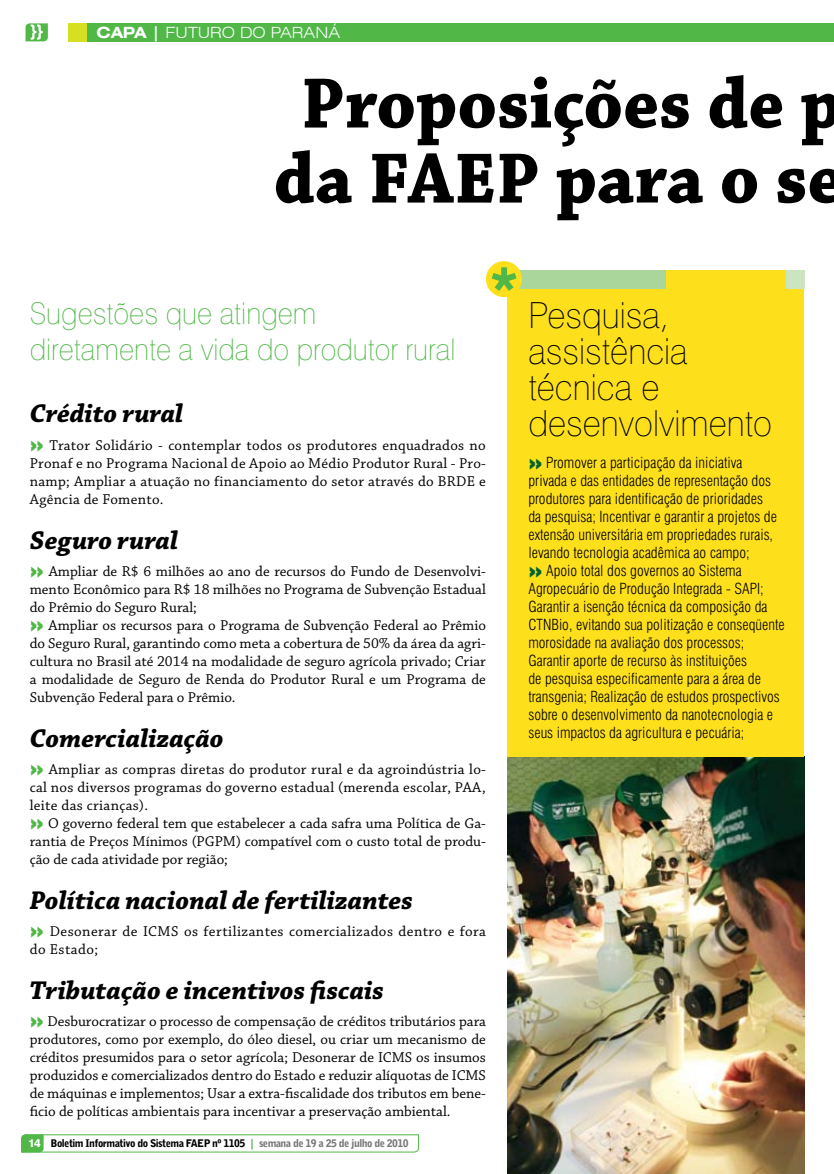
<style>
.page{position:relative;width:834px;height:1174px;background:#fff}
.page>*{position:absolute;margin:0;border:0;box-sizing:border-box;transform-origin:0 0}
.t1{font:700 75px/75px "Chaparral Pro";color:#000;scale:.96 1}
.t2{font:100 36px/36px "Swiss 721 BT";color:#000;scale:.96 1}
.t3{font:100 30px/36px "Swiss 721 BT";color:#51b848;scale:.96 1}
.t4{font:italic 700 27px "Chaparral Pro";color:#000}
.t5{font:300 expanded 15.45px "Swiss 721 BT";color:#fff}
.t6{font:700 expanded 15.45px "Swiss 721 BT";color:#fff}
.t7{font:15px/18px "Chaparral Pro";color:#000;text-align:justify}
.t8{font:300 condensed 15px/18px "Swiss 721 BT";color:#000}
.t9{font:15px/18px "Chaparral Pro";letter-spacing:.03em;color:#000}
.t10{font:900 10.5px "Bell Gothic BT";letter-spacing:-.05em;color:#000}
.s1{font-weight:700}
.s2{font-weight:900;font-stretch:expanded;font-size:21px;color:#006330}
.s3{font-family:"Swiss 721 BT";font-weight:900;font-stretch:expanded;font-size:21px;color:#51b848}
.s4{font-family:"Swiss 721 BT";font-weight:800;font-size:11.25px;color:#fff}
.s5{font-family:"Bell Centennial BT Bold Listing";font-weight:400;color:#51b848}
.s6{color:#77787b}
</style>
<div class="page">
<svg style="left:21px;top:1134px;width:398px;height:18px"></svg>
<div style="left:68px;top:23px;width:765px;height:18px;background:#51b848"></div>
<div style="left:68px;top:23px;width:18px;height:18px;background:#d7df23"></div>
<svg style="left:26px;top:23px;width:22px;height:18px"></svg>
<img style="left:507px;top:756px;width:297px;height:418px">
<div style="left:507px;top:270px;width:297px;height:486px;background:#fedf1c"></div>
<div style="left:512px;top:270px;width:154px;height:18px;background:#abd69b"></div>
<div style="left:786px;top:270px;width:18px;height:18px;background:#cbe5c0"></div>
<div style="left:486px;top:261px;width:36px;height:36px;background:#fedf1c;border-radius:50%"></div>
<svg style="left:491px;top:267px;width:25px;height:24px"></svg>
<p class="t6" style="left:97px;top:23px;width:28px">CAPA</p>
<p class="t5" style="left:152px;top:23px;width:189px"><span class="s1">|</span> FUTURO DO PARANÁ</p>
<h1 class="t1" style="left:274px;top:69px;width:593px;text-indent:27px">Proposições de p da faep</h1>
<h1 class="t1" style="left:555px;top:144px;width:301px">para o se</h1>
<h3 class="t3" style="left:30px;top:295px;width:445px">Sugestões que atingem diretamente a vida do produtor rural</h3>
<h2 class="t2" style="left:528px;top:296px;width:255px">Pesquisa, assistência técnica e desenvolvimento</h2>
<p class="t8" style="left:528px;top:454px;width:258px"><span class="s2">»</span> Promover a participação da iniciativa privada e das entidades de representação dos produtores para identificação de prioridades<br>da pesquisa; Incentivar e garantir a projetos de extensão universitária em propriedades rurais, levando tecnologia acadêmica ao campo;<br><span class="s2">»</span> Apoio total dos governos ao Sistema Agropecuário de Produção Integrada - SAPI; Garantir a isenção técnica da composição da CTNBio, evitando sua politização e conseqüente morosidade na avaliação dos processos; Garantir aporte de recurso às instituições<br>de pesquisa especificamente para a área de transgenia; Realização de estudos prospectivos sobre o desenvolvimento da nanotecnologia e seus impactos da agricultura e pecuária;</p>
<h3 class="t4" style="left:30px;top:398px;width:155px">Crédito rural</h3>
<p class="t7" style="left:30px;top:437px;width:457px"><span class="s3">»</span> Trator Solidário - contemplar todos os produtores enquadrados no Pronaf e no Programa Nacional de Apoio ao Médio Produtor Rural - Pro&shy;namp; Ampliar a atuação no financiamento do setor através do BRDE e Agência de Fomento.</p>
<h3 class="t4" style="left:30px;top:525px;width:150px">Seguro rural</h3>
<p class="t7" style="left:30px;top:563px;width:457px;text-align:left"><span class="s3">»</span> Ampliar de R$ 6 milhões ao ano de recursos do Fundo de Desenvolvi&shy;mento Econômico para R$ 18 milhões no Programa de Subvenção Estadual do Prêmio do Seguro Rural;<br><span class="s3">»</span> Ampliar os recursos para o Programa de Subvenção Federal ao Prêmio do Seguro Rural, garantindo como meta a cobertura de 50% da área da agri&shy;cultura no Brasil até 2014 na modalidade de seguro agrícola privado; Criar a modalidade de Seguro de Renda do Produtor Rural e um Programa de Subvenção Federal para o Prêmio.</p>
<h3 class="t4" style="left:30px;top:723px;width:195px">Comercialização</h3>
<p class="t7" style="left:30px;top:761px;width:457px;text-align:left"><span class="s3">»</span> Ampliar as compras diretas do produtor rural e da agroindústria lo&shy;cal nos diversos programas do governo estadual (merenda escolar, PAA, leite das crianças).<br><span class="s3">»</span> O governo federal tem que estabelecer a cada safra uma Política de Ga&shy;rantia de Preços Mínimos (PGPM) compatível com o custo total de produ&shy;ção de cada atividade por região;</p>
<h3 class="t4" style="left:30px;top:885px;width:384px">Política nacional de fertilizantes</h3>
<p class="t9" style="left:30px;top:923px;width:457px"><span class="s3">»</span> Desonerar de ICMS os fertilizantes comercializados dentro e fora do Estado;</p>
<h3 class="t4" style="left:30px;top:975px;width:355px">Tributação e incentivos fiscais</h3>
<p class="t7" style="left:30px;top:1013px;width:457px"><span class="s3">»</span> Desburocratizar o processo de compensação de créditos tributários para produtores, como por exemplo, do óleo diesel, ou criar um mecanismo de créditos presumidos para o setor agrícola; Desonerar de ICMS os insumos produzidos e comercializados dentro do Estado e reduzir alíquotas de ICMS de máquinas e implementos; Usar a extra-fiscalidade dos tributos em bene&shy;ficio de políticas ambientais para incentivar a preservação ambiental.</p>
<p class="t10" style="left:28px;top:1137px;width:382px"><span class="s4">14</span> Boletim Informativo do Sistema FAEP nº 1105 <span class="s5">|</span> <span class="s6">semana de 19 a 25 de julho de 2010</span></p>
</div>
